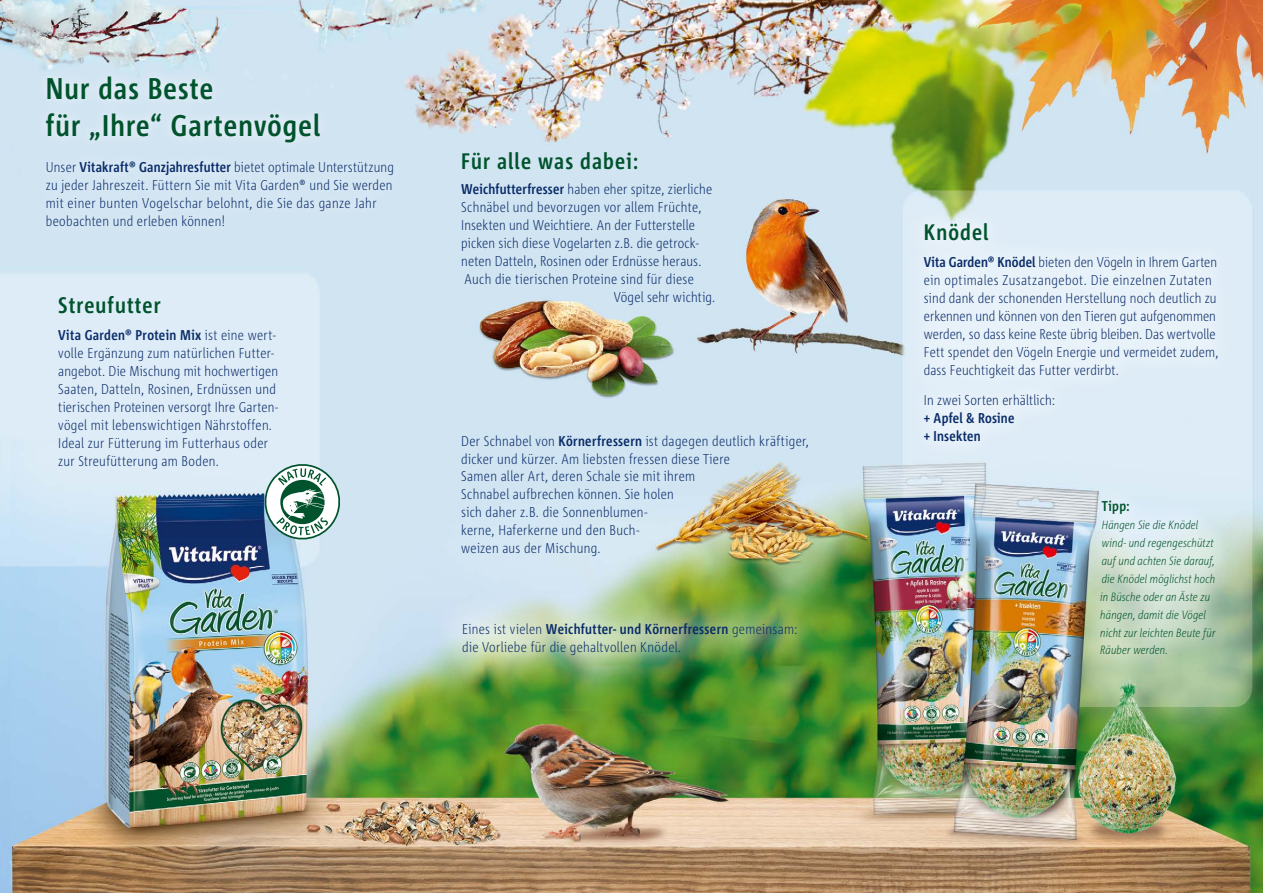
<style>
.page{position:relative;width:1263px;height:893px;background:#fff}
.page>*{position:absolute;margin:0;border:0;box-sizing:border-box;transform-origin:0 0}
.t1{font:700 29.85px/37.3px "Corpid E1 s Cd";letter-spacing:.04em;color:#00532c}
.t2{font:700 22.5px "Corpid E1 s Cd";letter-spacing:.05em;color:#00532c}
.t3{font:300 14.25px/18px "Corpid E1 s Cd";letter-spacing:.02em;color:#0a2c69}
.t4{font:700 14.25px/18px "Corpid E1 s Cd";letter-spacing:.015em;color:#0a2c69}
.t5{font:700 14.25px "Corpid E1 s Cd";color:#00532c}
.t6{font:italic 300 12px/18px "Corpid E1 s Cd";letter-spacing:.01em;color:#00532c}
.s1{font-weight:700}
</style>
<div class="page">
<img style="left:0;top:0;width:1263px;height:893px">
<div style="left:905px;top:205px;width:331px;height:469px;background:#fff;opacity:.75"></div>
<div style="left:36px;top:66px;width:368px;height:171px;background:#d3e5f2"></div>
<div style="left:428px;top:588px;width:402px;height:101px;background:#fff;opacity:.75"></div>
<svg style="left:260px;top:460px;width:84px;height:84px"></svg>
<h1 class="t1" style="left:46px;top:69px;width:276px">Nur das Beste<br>für „Ihre“ Gartenvögel</h1>
<p class="t3" style="left:46px;top:158px;width:350px">Unser <span class="s1">Vitakraft® Ganzjahresfutter</span> bietet optimale Unterstützung zu jeder Jahreszeit. Füttern Sie mit Vita Garden® und Sie werden mit einer bunten Vogelschar belohnt, die Sie das ganze Jahr beobachten und erleben können!</p>
<h2 class="t2" style="left:58px;top:291px;width:104px">Streufutter</h2>
<p class="t3" style="left:58px;top:326px;width:221px"><span class="s1">Vita Garden® Protein Mix</span> ist eine wert&shy;volle Ergänzung zum natürlichen Futter&shy;angebot. Die Mischung mit hochwertigen Saaten, Datteln, Rosinen, Erdnüssen und tierischen Proteinen versorgt Ihre Garten&shy;vögel mit lebenswichtigen Nährstoffen.<br>Ideal zur Fütterung im Futterhaus oder zur Streufütterung am Boden.</p>
<h2 class="t2" style="left:461px;top:147px;width:179px">Für alle was dabei:</h2>
<p class="t3" style="left:461px;top:180px;width:253px"><span class="s1">Weichfutterfresser</span> haben eher spitze, zierliche</p>
<p class="t3" style="left:461px;top:198px;width:242px">Schnäbel und bevorzugen vor allem Früchte,</p>
<p class="t3" style="left:461px;top:216px;width:235px">Insekten und Weichtiere. An der Futterstelle</p>
<p class="t3" style="left:461px;top:234px;width:239px">picken sich diese Vogelarten z.B. die getrock-</p>
<p class="t3" style="left:461px;top:252px;width:242px">neten Datteln, Rosinen oder Erdnüsse heraus.</p>
<p class="t3" style="left:464px;top:270px;width:231px">Auch die tierischen Proteine sind für diese</p>
<p class="t3" style="left:614px;top:288px;width:103px">Vögel sehr wichtig.</p>
<p class="t3" style="left:461px;top:431px;width:349px">Der Schnabel von <span class="s1">Körnerfressern</span> ist dagegen deutlich kräftiger, dicker und kürzer. Am liebsten fressen diese Tiere<br>Samen aller Art, deren Schale sie mit ihrem<br>Schnabel aufbrechen können. Sie holen<br>sich daher z.B. die Sonnenblumen-<br>kerne, Haferkerne und den Buch-<br>weizen aus der Mischung.</p>
<p class="t3" style="left:462px;top:620px;width:337px">Eines ist vielen <span class="s1">Weichfutter- und Körnerfressern</span> gemeinsam: die Vorliebe für die gehaltvollen Knödel.</p>
<h2 class="t2" style="left:924px;top:218px;width:66px">Knödel</h2>
<p class="t3" style="left:924px;top:253px;width:296px"><span class="s1">Vita Garden® Knödel</span> bieten den Vögeln in Ihrem Garten ein optimales Zusatzangebot. Die einzelnen Zutaten sind dank der schonenden Herstellung noch deutlich zu erkennen und können von den Tieren gut aufgenommen werden, so dass keine Reste übrig bleiben. Das wertvolle Fett spendet den Vögeln Energie und vermeidet zudem, dass Feuchtigkeit das Futter verdirbt.</p>
<p class="t3" style="left:924px;top:390px;width:133px">In zwei Sorten erhältlich:</p>
<p class="t4" style="left:924px;top:408px;width:92px">+ Apfel &amp; Rosine + Insekten</p>
<p class="t5" style="left:1102px;top:497px;width:29px">Tipp:</p>
<p class="t6" style="left:1100px;top:515px;width:117px">Hängen Sie die Knödel wind- und regengeschützt auf und achten Sie darauf, die Knödel möglichst hoch in Büsche oder an Äste zu hängen, damit die Vögel nicht zur leichten Beute für<br>Räuber werden.</p>
</div>
